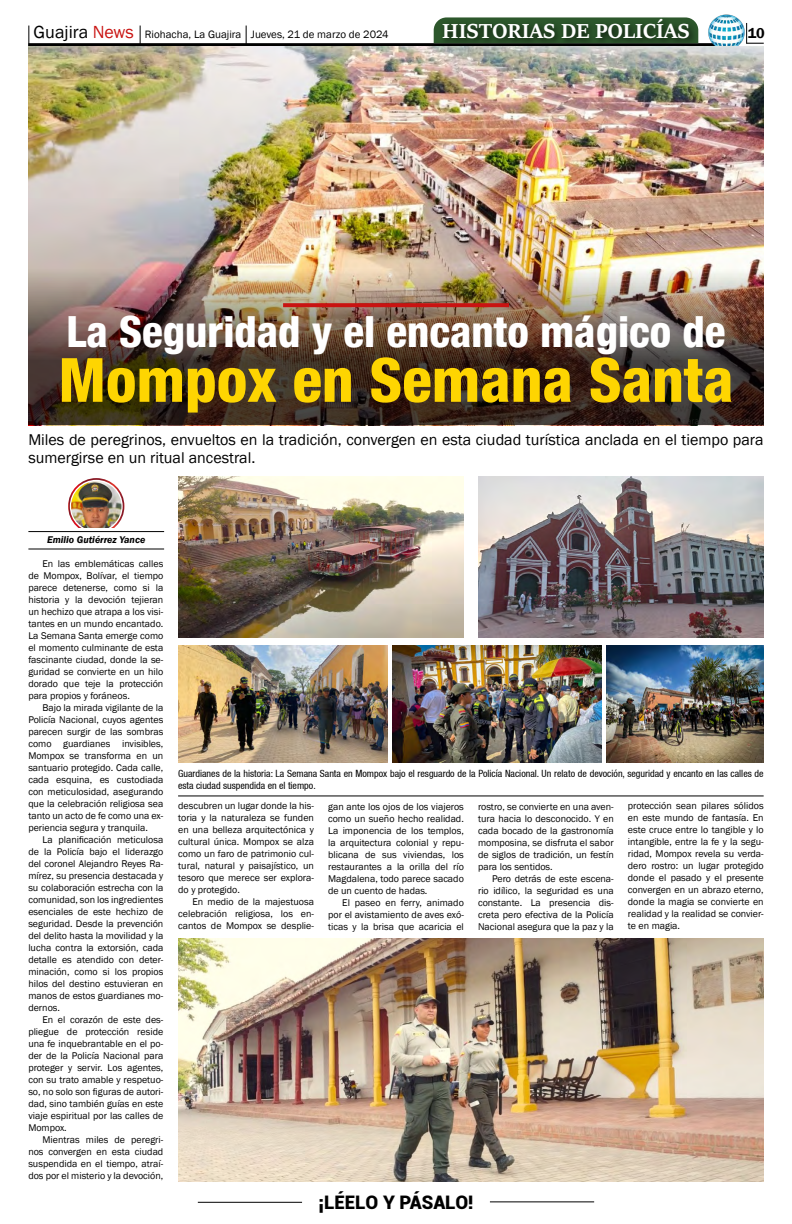
<style>
.page{position:relative;width:792px;height:1224px;background:#fff}
.page>*{position:absolute;margin:0;border:0;box-sizing:border-box;transform-origin:0 0}
.t1{font:800 condensed 61.1px "Helvetica 87";color:#fed501}
.t2{font:800 condensed 43px "Helvetica 87";color:#fff}
.t3{font:700 22.3px "Sitka Heading";color:#fff}
.t4{font:900 18.7px "Roboto";color:#000}
.t5{font:16px/18px "Franklin Gothic";color:#000}
.t6{font:600 14.7px "Franklin Gothic";color:#000}
.t7{font:11px "Franklin Gothic";color:#000}
.t8{font:10px/12px "Franklin Gothic";color:#000;text-align:justify}
.t9{font:condensed 10px/12px "Helvetica 57";color:#000}
.t10{font:italic 600 10px "Franklin Gothic";color:#000}
.s1{font-size:18px}
.s2{font-size:18px;color:#c91311}
</style>
<div class="page">
<hr style="left:198px;top:1202px;width:104px;height:1px;background:#000">
<hr style="left:490px;top:1201px;width:104px;height:1px;background:#000">
<hr style="left:28px;top:43px;width:688px;height:3px;background:#000">
<svg style="left:746px;top:23px;width:18px;height:21px"></svg>
<svg style="left:28px;top:26px;width:1px;height:20px"></svg>
<svg style="left:140px;top:26px;width:1px;height:18px"></svg>
<svg style="left:246px;top:26px;width:1px;height:18px"></svg>
<img style="left:708px;top:14px;width:37px;height:32px">
<svg style="left:434px;top:19px;width:6px;height:24px"></svg>
<div style="left:440px;top:15px;width:258px;height:32px;background:#000;opacity:.75"></div>
<div style="left:68px;top:478px;width:56px;height:56px;border:2px solid #fff;border-radius:50%"></div>
<img style="left:71px;top:481px;width:50px;height:47px">
<div style="left:28px;top:528px;width:136px;height:20px;background:#fff"></div>
<hr style="left:28px;top:531px;width:136px;height:1px;background:#000">
<hr style="left:28px;top:549px;width:136px;height:1px;background:#000">
<img style="left:28px;top:46px;width:736px;height:223px">
<img style="left:28px;top:269px;width:736px;height:156px">
<svg style="left:283px;top:303px;width:226px;height:4px"></svg>
<img style="left:178px;top:476px;width:286px;height:161px">
<img style="left:607px;top:645px;width:157px;height:118px">
<img style="left:392px;top:645px;width:209px;height:118px">
<img style="left:178px;top:645px;width:209px;height:118px">
<img style="left:478px;top:476px;width:286px;height:161px">
<img style="left:178px;top:939px;width:586px;height:242px">
<hr style="left:178px;top:796px;width:586px;height:1px;background:#000">
<p class="t7" style="left:34px;top:28px;width:356px"><span class="s1">Guajira</span> <span class="s2">News</span> Riohacha, La Guajira Jueves, 21 de marzo de 2024</p>
<h3 class="t3" style="left:442px;top:14px;width:249px">HISTORIAS DE POLICÍAS</h3>
<h3 class="t6" style="left:748px;top:24px;width:19px">10</h3>
<h2 class="t2" style="left:67px;top:305px;width:660px">La Seguridad y el encanto mágico de</h2>
<h1 class="t1" style="left:58px;top:342px;width:677px">Mompox en Semana Santa</h1>
<h3 class="t5" style="left:28px;top:431px;width:737px">Miles de peregrinos, envueltos en la tradición, convergen en esta ciudad turística anclada en el tiempo para sumergirse en un ritual ancestral.</h3>
<p class="t10" style="left:47px;top:533px;width:100px">Emilio Gutiérrez Yance</p>
<p class="t8" style="left:28px;top:558px;width:137px;text-indent:14px">En las emblemáticas calles de Mompox, Bolívar, el tiempo parece detenerse, como si la historia y la devoción tejieran un hechizo que atrapa a los visi&shy;tantes en un mundo encantado.<br>La Semana Santa emerge como el momento culminante de esta fascinante ciudad, donde la se&shy;guridad se convierte en un hilo dorado que teje la protección para propios y foráneos.</p>
<p class="t8" style="left:28px;top:702px;width:137px;text-indent:14px">Bajo la mirada vigilante de la Policía Nacional, cuyos agentes parecen surgir de las sombras como guardianes invisibles, Mompox se transforma en un santuario protegido. Cada calle, cada esquina, es custodiada con meticulosidad, asegurando que la celebración religiosa sea tanto un acto de fe como una ex&shy;periencia segura y tranquila.</p>
<p class="t8" style="left:28px;top:834px;width:137px;text-indent:14px">La planificación meticulosa de la Policía bajo el liderazgo del coronel Alejandro Reyes Ra&shy;mírez, su presencia destacada y su colaboración estrecha con la comunidad, son los ingredientes esenciales de este hechizo de seguridad. Desde la prevención del delito hasta la movilidad y la lucha contra la extorsión, cada detalle es atendido con deter&shy;minación, como si los propios hilos del destino estuvieran en manos de estos guardianes mo&shy;dernos.</p>
<p class="t8" style="left:28px;top:1014px;width:137px;text-indent:14px">En el corazón de este des&shy;pliegue de protección reside una fe inquebrantable en el po&shy;der de la Policía Nacional para proteger y servir. Los agentes, con su trato amable y respetuo&shy;so, no solo son figuras de autori&shy;dad, sino también guías en este viaje espiritual por las calles de Mompox.</p>
<p class="t8" style="left:28px;top:1134px;width:137px;text-indent:14px">Mientras miles de peregri&shy;nos convergen en esta ciudad suspendida en el tiempo, atraí&shy;dos por el misterio y la devoción,</p>
<p class="t9" style="left:178px;top:767px;width:587px">Guardianes de la historia: La Semana Santa en Mompox bajo el resguardo de la Policía Nacional. Un relato de devoción, seguridad y encanto en las calles de esta ciudad suspendida en el tiempo.</p>
<p class="t8" style="left:178px;top:800px;width:137px">descubren un lugar donde la his&shy;toria y la naturaleza se funden en una belleza arquitectónica y cultural única. Mompox se alza como un faro de patrimonio cul&shy;tural, natural y paisajístico, un tesoro que merece ser explora&shy;do y protegido.</p>
<p class="t8" style="left:178px;top:896px;width:137px;text-indent:14px">En medio de la majestuosa celebración religiosa, los en&shy;cantos de Mompox se desplie-</p>
<p class="t8" style="left:328px;top:801px;width:137px">gan ante los ojos de los viajeros como un sueño hecho realidad.<br>La imponencia de los templos, la arquitectura colonial y repu&shy;blicana de sus viviendas, los restaurantes a la orilla del río Magdalena, todo parece sacado de un cuento de hadas.</p>
<p class="t8" style="left:328px;top:897px;width:137px;text-indent:14px">El paseo en ferry, animado por el avistamiento de aves exó&shy;ticas y la brisa que acaricia el</p>
<p class="t8" style="left:478px;top:801px;width:137px">rostro, se convierte en una aven&shy;tura hacia lo desconocido. Y en cada bocado de la gastronomía momposina, se disfruta el sabor de siglos de tradición, un festín para los sentidos.</p>
<p class="t8" style="left:478px;top:873px;width:137px;text-indent:14px">Pero detrás de este escena&shy;rio idílico, la seguridad es una constante. La presencia dis&shy;creta pero efectiva de la Policía Nacional asegura que la paz y la</p>
<p class="t8" style="left:628px;top:800px;width:137px">protección sean pilares sólidos en este mundo de fantasía. En este cruce entre lo tangible y lo intangible, entre la fe y la segu&shy;ridad, Mompox revela su verda&shy;dero rostro: un lugar protegido donde el pasado y el presente convergen en un abrazo eterno, donde la magia se convierte en realidad y la realidad se convier&shy;te en magia.</p>
<h3 class="t4" style="left:318px;top:1189px;width:157px">¡LÉELO Y PÁSALO!</h3>
</div>
